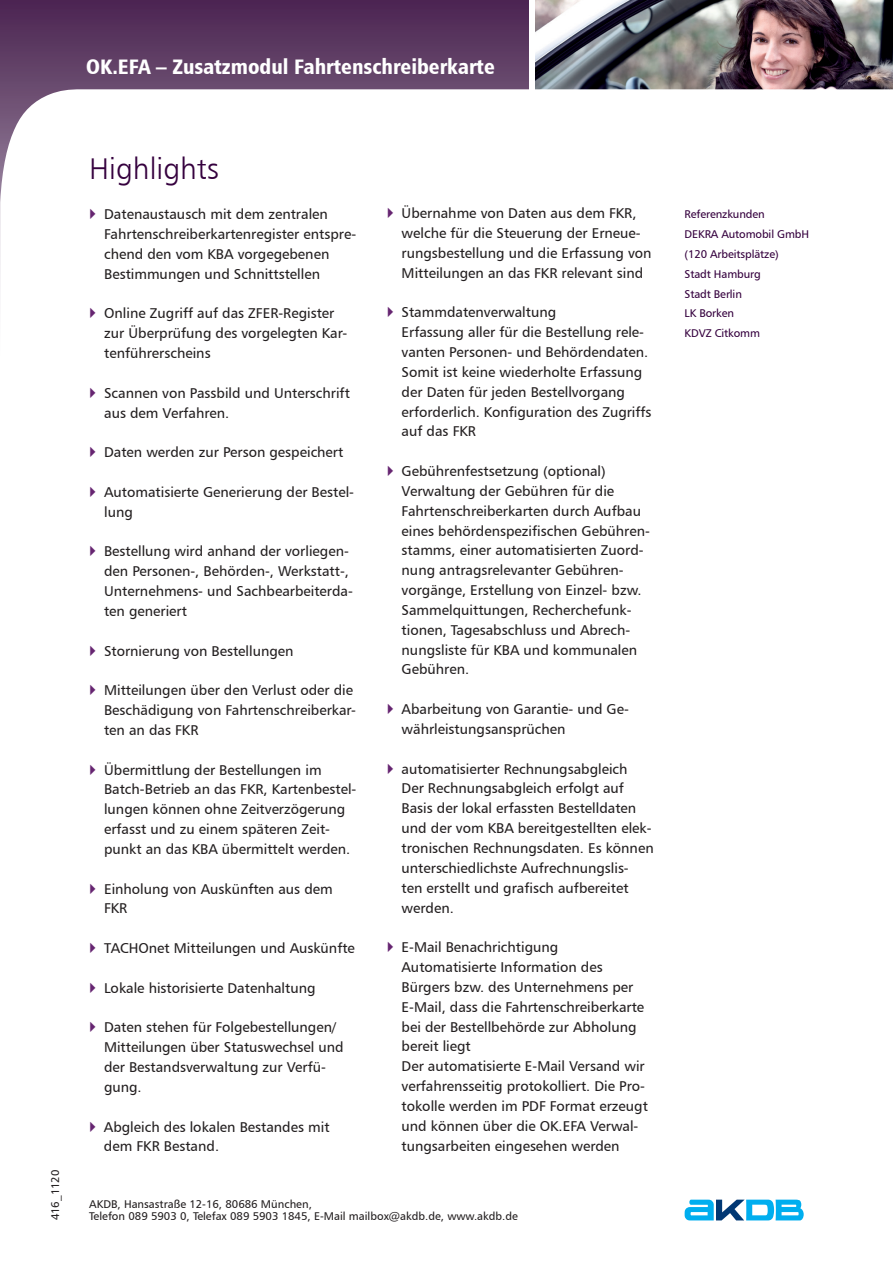
<style>
.page{position:relative;width:893px;height:1263px;background:#fff}
.page>*{position:absolute;margin:0;border:0;box-sizing:border-box;transform-origin:0 0}
.t1{font:30px "Humanist 777 BT Light B";color:#35013e}
.t2{font:21px "Humanist 777 BT Black Condensed B";color:#fff}
.t3{font:14.25px/19.8px "Humanist 777 BT Roman B";color:#231f20}
.t4{font:11.25px/12.8px "Humanist 777 BT Roman B";color:#231f20}
.t5{font:11.25px/19.8px "Humanist 777 BT Roman B";letter-spacing:-.01em;color:#35013e}
</style>
<div class="page">
<svg style="left:0;top:0;width:528px;height:89px;background:#5a3760"></svg>
<img style="left:536px;top:0;width:357px;height:89px">
<svg style="left:684px;top:1199px;width:120px;height:21px"></svg>
<h2 class="t2" style="left:86px;top:54px;width:410px">OK.EFA – Zusatzmodul Fahrtenschreiberkarte</h2>
<p class="t4" style="left:49px;top:1220px;width:52px;rotate:-90deg">416_1120</p>
<h1 class="t1" style="left:89px;top:150px;width:131px">Highlights</h1>
<p class="t3" style="left:104px;top:204px;width:254px">Datenaustausch mit dem zentralen Fahrtenschreiberkartenregister entspre&shy;chend den vom KBA vorgegebenen Bestimmungen und Schnittstellen</p>
<p class="t3" style="left:104px;top:303px;width:245px">Online Zugriff auf das ZFER-Register zur Überprüfung des vorgelegten Kar&shy;tenführerscheins</p>
<p class="t3" style="left:104px;top:383px;width:247px">Scannen von Passbild und Unterschrift aus dem Verfahren.</p>
<p class="t3" style="left:104px;top:442px;width:241px">Daten werden zur Person gespeichert</p>
<p class="t3" style="left:104px;top:482px;width:251px">Automatisierte Generierung der Bestel&shy;lung</p>
<p class="t3" style="left:104px;top:541px;width:250px">Bestellung wird anhand der vorliegen&shy;den Personen-, Behörden-, Werkstatt-, Unternehmens- und Sachbearbeiterda&shy;ten generiert</p>
<p class="t3" style="left:104px;top:640px;width:191px">Stornierung von Bestellungen</p>
<p class="t3" style="left:104px;top:680px;width:253px">Mitteilungen über den Verlust oder die<br>Beschädigung von Fahrtenschreiberkar&shy;ten an das FKR</p>
<p class="t3" style="left:104px;top:759px;width:254px">Übermittlung der Bestellungen im Batch-Betrieb an das FKR, Kartenbestel&shy;lungen können ohne Zeitverzögerung erfasst und zu einem späteren Zeit&shy;punkt an das KBA übermittelt werden.</p>
<p class="t3" style="left:104px;top:878px;width:230px">Einholung von Auskünften aus dem<br>FKR</p>
<p class="t3" style="left:104px;top:938px;width:252px">TACHOnet Mitteilungen und Auskünfte</p>
<p class="t3" style="left:104px;top:977px;width:213px">Lokale historisierte Datenhaltung</p>
<p class="t3" style="left:104px;top:1017px;width:241px">Daten stehen für Folgebestellungen/<br>Mitteilungen über Statuswechsel und der Bestandsverwaltung zur Verfü&shy;gung.</p>
<p class="t3" style="left:104px;top:1116px;width:227px">Abgleich des lokalen Bestandes mit dem FKR Bestand.</p>
<p class="t3" style="left:402px;top:203px;width:251px">Übernahme von Daten aus dem FKR, welche für die Steuerung der Erneue&shy;rungsbestellung und die Erfassung von Mitteilungen an das FKR relevant sind</p>
<p class="t3" style="left:402px;top:302px;width:251px">Stammdatenverwaltung<br>Erfassung aller für die Bestellung rele&shy;vanten Personen- und Behördendaten.<br>Somit ist keine wiederholte Erfassung der Daten für jeden Bestellvorgang erforderlich. Konfiguration des Zugriffs auf das FKR</p>
<p class="t3" style="left:402px;top:461px;width:250px">Gebührenfestsetzung (optional)<br>Verwaltung der Gebühren für die Fahrtenschreiberkarten durch Aufbau eines behördenspezifischen Gebühren&shy;stamms, einer automatisierten Zuord&shy;nung antragsrelevanter Gebühren&shy;vorgänge, Erstellung von Einzel- bzw.<br>Sammelquittungen, Recherchefunk&shy;tionen, Tagesabschluss und Abrech&shy;nungsliste für KBA und kommunalen Gebühren.</p>
<p class="t3" style="left:402px;top:699px;width:229px">Abarbeitung von Garantie- und Ge&shy;währleistungsansprüchen</p>
<p class="t3" style="left:402px;top:758px;width:254px">automatisierter Rechnungsabgleich<br>Der Rechnungsabgleich erfolgt auf Basis der lokal erfassten Bestelldaten und der vom KBA bereitgestellten elek&shy;tronischen Rechnungsdaten. Es können unterschiedlichste Aufrechnungslis-<br>ten erstellt und grafisch aufbereitet werden.</p>
<p class="t3" style="left:402px;top:937px;width:248px">E-Mail Benachrichtigung Automatisierte Information des Bürgers bzw. des Unternehmens per E-Mail, dass die Fahrtenschreiberkarte bei der Bestellbehörde zur Abholung bereit liegt<br>Der automatisierte E-Mail Versand wir verfahrensseitig protokolliert. Die Pro&shy;tokolle werden im PDF Format erzeugt und können über die OK.EFA Verwal&shy;tungsarbeiten eingesehen werden</p>
<p class="t4" style="left:89px;top:1197px;width:430px">AKDB, Hansastraße 12-16, 80686 München,<br>Telefon 089 5903 0, Telefax 089 5903 1845, E-Mail mailbox@akdb.de, www.akdb.de</p>
<p class="t5" style="left:685px;top:204px;width:126px">Referenzkunden<br>DEKRA Automobil GmbH (120 Arbeitsplätze)<br>Stadt Hamburg<br>Stadt Berlin<br>LK Borken<br>KDVZ Citkomm</p>
</div>
